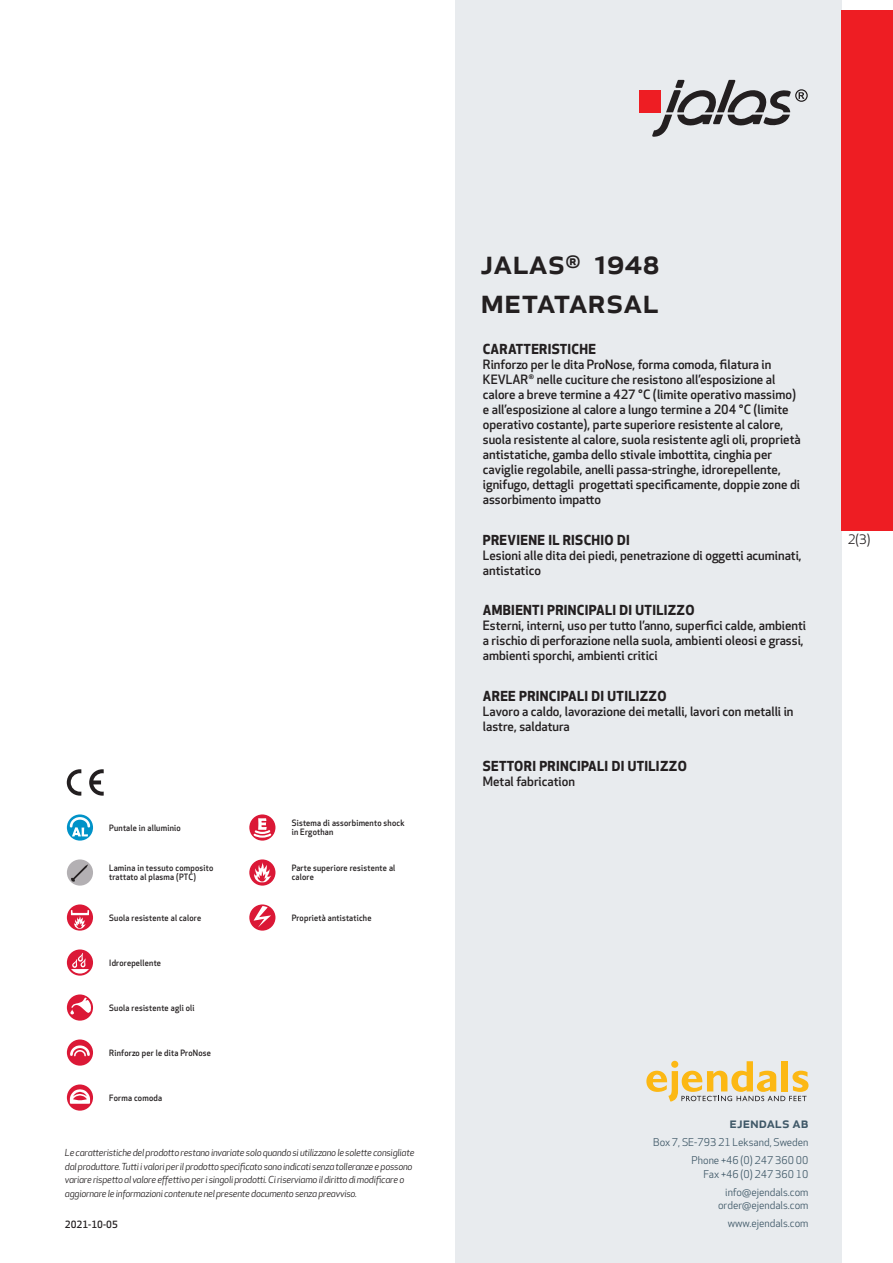
<style>
.page{position:relative;width:893px;height:1263px;background:#fff}
.page>*{position:absolute;margin:0;border:0;box-sizing:border-box;transform-origin:0 0}
.prodname{font:500 34.5px/39px "Apex New";color:#231f20}
.t1{font:500 15px "Apex New";color:#405968}
.Funktion_body{font:700 13.5px "Apex New";letter-spacing:.025em;color:#231f20}
.t2{font:12.75px "Apex New";color:#231f20}
.Funktion_body-2{font:500 12.6px/15px "Apex New";color:#231f20}
.t3{font:10.5px/18px "Apex New";color:#405968;text-align:right}
.t4{font:500 9.75px "Apex New";color:#231f20}
.t5{font:italic 9.45px/13.5px "Apex New";letter-spacing:-.025em;color:#231f20}
.Funktion_body-3{font:500 8.55px/9px "Apex New";letter-spacing:.025em;color:#231f20;scale:.95 1}
</style>
<div class="page">
<div style="left:455px;top:0;width:387px;height:1263px;background:#e8ebee"></div>
<svg style="left:646px;top:1061px;width:162px;height:40px"></svg>
<div style="left:842px;top:11px;width:51px;height:520px;background:#ee1d23"></div>
<div style="left:639px;top:90px;width:22px;height:22px;background:#ee1d23"></div>
<svg style="left:652px;top:80px;width:156px;height:57px"></svg>
<svg style="left:67px;top:814px;width:26px;height:27px"></svg>
<svg style="left:70px;top:817px;width:20px;height:19px"></svg>
<div style="left:67px;top:859px;width:26px;height:27px;background:#b3b0b3;border-radius:50%"></div>
<svg style="left:71px;top:864px;width:17px;height:18px"></svg>
<svg style="left:67px;top:904px;width:26px;height:27px"></svg>
<svg style="left:71px;top:910px;width:18px;height:19px"></svg>
<svg style="left:67px;top:949px;width:26px;height:27px"></svg>
<svg style="left:71px;top:953px;width:18px;height:20px"></svg>
<svg style="left:67px;top:994px;width:26px;height:27px"></svg>
<svg style="left:70px;top:997px;width:21px;height:17px"></svg>
<div style="left:67px;top:1039px;width:26px;height:27px;background:#db1836;border-radius:50%"></div>
<svg style="left:70px;top:1045px;width:20px;height:11px"></svg>
<svg style="left:67px;top:1084px;width:26px;height:27px"></svg>
<svg style="left:70px;top:1089px;width:20px;height:15px"></svg>
<svg style="left:249px;top:814px;width:26px;height:27px"></svg>
<svg style="left:252px;top:818px;width:21px;height:21px"></svg>
<svg style="left:249px;top:859px;width:26px;height:27px"></svg>
<svg style="left:254px;top:862px;width:17px;height:20px"></svg>
<svg style="left:249px;top:904px;width:26px;height:27px"></svg>
<svg style="left:254px;top:906px;width:17px;height:21px"></svg>
<svg style="left:89px;top:769px;width:15px;height:27px"></svg>
<svg style="left:67px;top:769px;width:14px;height:27px"></svg>
<p class="Funktion_body-3" style="left:109px;top:823px;width:77px">Puntale in alluminio</p>
<p class="Funktion_body-3" style="left:109px;top:864px;width:111px">Lamina in tessuto composito trattato al plasma (PTC)</p>
<p class="Funktion_body-3" style="left:109px;top:913px;width:98px">Suola resistente al calore</p>
<p class="Funktion_body-3" style="left:109px;top:958px;width:56px">Idrorepellente</p>
<p class="Funktion_body-3" style="left:109px;top:1003px;width:91px">Suola resistente agli oli</p>
<p class="Funktion_body-3" style="left:109px;top:1048px;width:108px">Rinforzo per le dita ProNose</p>
<p class="Funktion_body-3" style="left:109px;top:1093px;width:57px">Forma comoda</p>
<p class="Funktion_body-3" style="left:292px;top:819px;width:120px">Sistema di assorbimento shock in Ergothan</p>
<p class="Funktion_body-3" style="left:292px;top:864px;width:111px">Parte superiore resistente al calore</p>
<p class="Funktion_body-3" style="left:292px;top:913px;width:85px">Proprietà antistatiche</p>
<p class="t5" style="left:65px;top:1146px;width:351px">Le caratteristiche del prodotto restano invariate solo quando si utilizzano le solette consigliate dal produttore. Tutti i valori per il prodotto specificato sono indicati senza tolleranze e possono variare rispetto al valore effettivo per i singoli prodotti. Ci riserviamo il diritto di modificare o aggiornare le informazioni contenute nel presente documento senza preavviso.</p>
<p class="t4" style="left:65px;top:1218px;width:54px">2021-10-05</p>
<p class="prodname" style="left:480px;top:241px;width:181px">JALAS<sup>®</sup> 1948<br>METATARSAL</p>
<p class="Funktion_body" style="left:483px;top:339px;width:115px">CARATTERISTICHE</p>
<p class="Funktion_body-2" style="left:483px;top:356px;width:319px">Rinforzo per le dita ProNose, forma comoda, filatura in KEVLAR<sup>®</sup> nelle cuciture che resistono all’esposizione al calore a breve termine a 427 °C (limite operativo massimo) e all’esposizione al calore a lungo termine a 204 °C (limite operativo costante), parte superiore resistente al calore, suola resistente al calore, suola resistente agli oli, proprietà antistatiche, gamba dello stivale imbottita, cinghia per caviglie regolabile, anelli passa-stringhe, idrorepellente, ignifugo, dettagli progettati specificamente, doppie zone di assorbimento impatto</p>
<p class="Funktion_body" style="left:483px;top:530px;width:149px">PREVIENE IL RISCHIO DI</p>
<p class="Funktion_body-2" style="left:483px;top:547px;width:320px">Lesioni alle dita dei piedi, penetrazione di oggetti acuminati, antistatico</p>
<p class="Funktion_body" style="left:483px;top:600px;width:213px">AMBIENTI PRINCIPALI DI UTILIZZO</p>
<p class="Funktion_body-2" style="left:483px;top:618px;width:325px">Esterni, interni, uso per tutto l’anno, superfici calde, ambienti a rischio di perforazione nella suola, ambienti oleosi e grassi, ambienti sporchi, ambienti critici</p>
<p class="Funktion_body" style="left:483px;top:686px;width:185px">AREE PRINCIPALI DI UTILIZZO</p>
<p class="Funktion_body-2" style="left:483px;top:703px;width:312px">Lavoro a caldo, lavorazione dei metalli, lavori con metalli in lastre, saldatura</p>
<p class="Funktion_body" style="left:483px;top:757px;width:205px">SETTORI PRINCIPALI DI UTILIZZO</p>
<p class="Funktion_body-2" style="left:483px;top:774px;width:94px">Metal fabrication</p>
<p class="t2" style="left:848px;top:531px;width:24px">2(3)</p>
<p class="t1" style="left:729px;top:1113px;width:80px">ejendals ab</p>
<p class="t3" style="left:653px;top:1133px;width:157px">Box 7, SE-793 21 Leksand, Sweden<br>Phone +46 (0) 247 360 00</p>
<p class="t3" style="left:703px;top:1165px;width:107px">Fax +46 (0) 247 360 10 info@ejendals.com</p>
<p class="t3" style="left:718px;top:1196px;width:92px">order@ejendals.com</p>
<p class="t3" style="left:728px;top:1215px;width:82px">www.ejendals.com</p>
</div>
